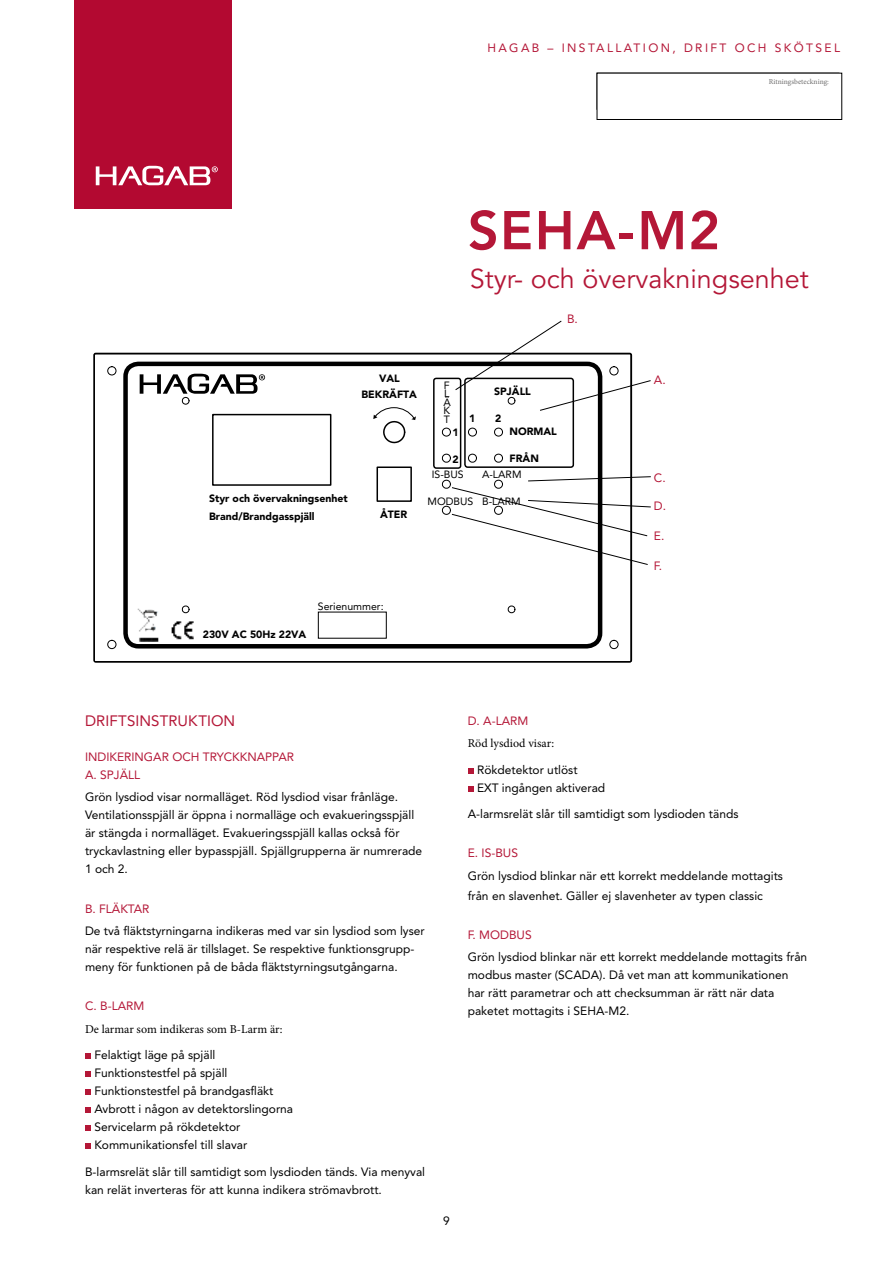
<style>
.page{position:relative;width:893px;height:1263px;background:#fff}
.page>*{position:absolute;margin:0;border:0;box-sizing:border-box;transform-origin:0 0}
.t1{font:800 54px "Avenir LT Std";letter-spacing:.025em;color:#b41737}
.t2{font:27px "Avenir LT Std";color:#b41737}
.t3{font:15px "Avenir LT Std";letter-spacing:.005em;color:#b41737}
.t4{font:12px/18px "Avenir LT Std";color:#000}
.t5{font:12px/18px "Avenir LT Std";color:#b41737}
.t6{font:12px "Minion Pro";color:#000}
.t7{font:12px "Avenir LT Std";letter-spacing:.2em;color:#b41737}
.t8{font:900 10.5px/15.5px "Avenir LT Std";color:#000;text-align:center}
.t9{font:10.5px/8.6px "Avenir LT Std";color:#000}
.t10{font:7.5px "Minion Pro";color:#706f6f}
</style>
<div class="page">
<svg style="left:85px;top:1053px;width:6px;height:6px"></svg>
<svg style="left:85px;top:1071px;width:6px;height:6px"></svg>
<svg style="left:85px;top:1089px;width:6px;height:6px"></svg>
<svg style="left:85px;top:1107px;width:6px;height:6px"></svg>
<svg style="left:85px;top:1125px;width:6px;height:6px"></svg>
<svg style="left:85px;top:1143px;width:6px;height:6px"></svg>
<svg style="left:468px;top:768px;width:6px;height:6px"></svg>
<svg style="left:468px;top:786px;width:6px;height:6px"></svg>
<div style="left:74px;top:0;width:158px;height:209px;background:#b30931"></div>
<svg style="left:96px;top:166px;width:122px;height:19px"></svg>
<div style="left:108px;top:366px;width:8px;height:9px;border:1px solid #000;border-radius:50%"></div>
<div style="left:108px;top:640px;width:8px;height:9px;border:1px solid #000;border-radius:50%"></div>
<div style="left:610px;top:640px;width:8px;height:9px;border:1px solid #000;border-radius:50%"></div>
<svg style="left:123px;top:361px;width:480px;height:288px"></svg>
<div style="left:93px;top:353px;width:539px;height:310px;border:2px solid #000;border-radius:2px"></div>
<img style="left:137px;top:607px;width:24px;height:35px">
<img style="left:169px;top:619px;width:29px;height:23px">
<svg style="left:455px;top:320px;width:196px;height:91px"></svg>
<svg style="left:442px;top:476px;width:209px;height:89px"></svg>
<div style="left:597px;top:73px;width:245px;height:47px;border:1px solid #000"></div>
<p class="t7" style="left:487px;top:40px;width:354px">HAGAB – INSTALLATION, DRIFT OCH SKÖTSEL</p>
<p class="t10" style="left:769px;top:77px;width:62px">Ritningsbeteckning:</p>
<h1 class="t1" style="left:468px;top:199px;width:254px">SEHA-M2</h1>
<h2 class="t2" style="left:470px;top:263px;width:341px">Styr- och övervakningsenhet</h2>
<p class="t5" style="left:567px;top:310px;width:12px">B.</p>
<p class="t8" style="left:209px;top:490px;width:140px;line-height:17.7px;text-align:left">Styr och övervakningsenhet<br>Brand/Brandgasspjäll</p>
<p class="t8" style="left:361px;top:371px;width:57px">VAL<br>BEKRÄFTA</p>
<p class="t8" style="left:380px;top:506px;width:29px">ÅTER</p>
<p class="t9" style="left:443px;top:381px;width:9px">F<br>L<br>Ä<br>K<br>T</p>
<p class="t8" style="left:494px;top:383px;width:38px">SPJÄLL</p>
<p class="t8" style="left:469px;top:411px;width:8px">1</p>
<p class="t8" style="left:495px;top:411px;width:8px">2</p>
<p class="t8" style="left:452px;top:425px;width:8px">1</p>
<p class="t8" style="left:452px;top:451px;width:8px">2</p>
<p class="t9" style="left:432px;top:470px;width:33px">IS-BUS</p>
<p class="t9" style="left:428px;top:497px;width:47px">MODBUS</p>
<p class="t8" style="left:509px;top:424px;width:49px">NORMAL</p>
<p class="t8" style="left:509px;top:450px;width:31px">FRÅN</p>
<p class="t9" style="left:482px;top:470px;width:41px">A-LARM</p>
<p class="t9" style="left:482px;top:497px;width:40px">B-LARM</p>
<p class="t8" style="left:203px;top:626px;width:105px">230V AC 50Hz 22VA</p>
<p class="t9" style="left:318px;top:602px;width:67px">Serienummer:</p>
<p class="t5" style="left:654px;top:371px;width:13px">A.</p>
<p class="t5" style="left:654px;top:468px;width:13px">C.</p>
<p class="t5" style="left:654px;top:496px;width:14px">D.</p>
<p class="t5" style="left:654px;top:527px;width:12px">E.</p>
<p class="t5" style="left:654px;top:557px;width:10px">F.</p>
<p class="t3" style="left:85px;top:712px;width:152px">DRIFTSINSTRUKTION</p>
<p class="t5" style="left:85px;top:748px;width:211px">INDIKERINGAR OCH TRYCKKNAPPAR<br>A. SPJÄLL</p>
<p class="t4" style="left:85px;top:788px;width:339px">Grön lysdiod visar normalläget. Röd lysdiod visar frånläge.<br>Ventilationsspjäll är öppna i normalläge och evakueringsspjäll är stängda i normalläget. Evakueringsspjäll kallas också för tryckavlastning eller bypasspjäll. Spjällgrupperna är numrerade 1 och 2.</p>
<p class="t5" style="left:85px;top:900px;width:66px">B. FLÄKTAR</p>
<p class="t4" style="left:85px;top:922px;width:341px">De två fläktstyrningarna indikeras med var sin lysdiod som lyser när respektive relä är tillslaget. Se respektive funktionsgrupp&shy;meny för funktionen på de båda fläktstyrningsutgångarna.</p>
<p class="t5" style="left:85px;top:997px;width:61px">C. B-LARM</p>
<p class="t6" style="left:85px;top:1021px;width:199px">De larmar som indikeras som B-Larm är:</p>
<p class="t4" style="left:94px;top:1046px;width:200px">Felaktigt läge på spjäll<br>Funktionstestfel på spjäll<br>Funktionstestfel på brandgasfläkt<br>Avbrott i någon av detektorslingorna<br>Servicelarm på rökdetektor<br>Kommunikationsfel till slavar</p>
<p class="t4" style="left:85px;top:1162px;width:342px">B-larmsrelät slår till samtidigt som lysdioden tänds. Via menyval kan relät inverteras för att kunna indikera strömavbrott.</p>
<p class="t5" style="left:468px;top:712px;width:62px">D. A-LARM</p>
<p class="t6" style="left:468px;top:735px;width:88px">Röd lysdiod visar:</p>
<p class="t4" style="left:477px;top:761px;width:130px">Rökdetektor utlöst<br>EXT ingången aktiverad</p>
<p class="t4" style="left:468px;top:805px;width:272px">A-larmsrelät slår till samtidigt som lysdioden tänds</p>
<p class="t5" style="left:468px;top:844px;width:52px">E. IS-BUS</p>
<p class="t4" style="left:468px;top:866px;width:317px;line-height:19.8px">Grön lysdiod blinkar när ett korrekt meddelande mottagits från en slavenhet. Gäller ej slavenheter av typen classic</p>
<p class="t5" style="left:468px;top:926px;width:65px">F. MODBUS</p>
<p class="t4" style="left:468px;top:948px;width:341px">Grön lysdiod blinkar när ett korrekt meddelande mottagits från modbus master (SCADA). Då vet man att kommunikationen har rätt parametrar och att checksumman är rätt när data paketet mottagits i SEHA-M2.</p>
<p class="t4" style="left:443px;top:1212px;width:8px">9</p>
</div>
